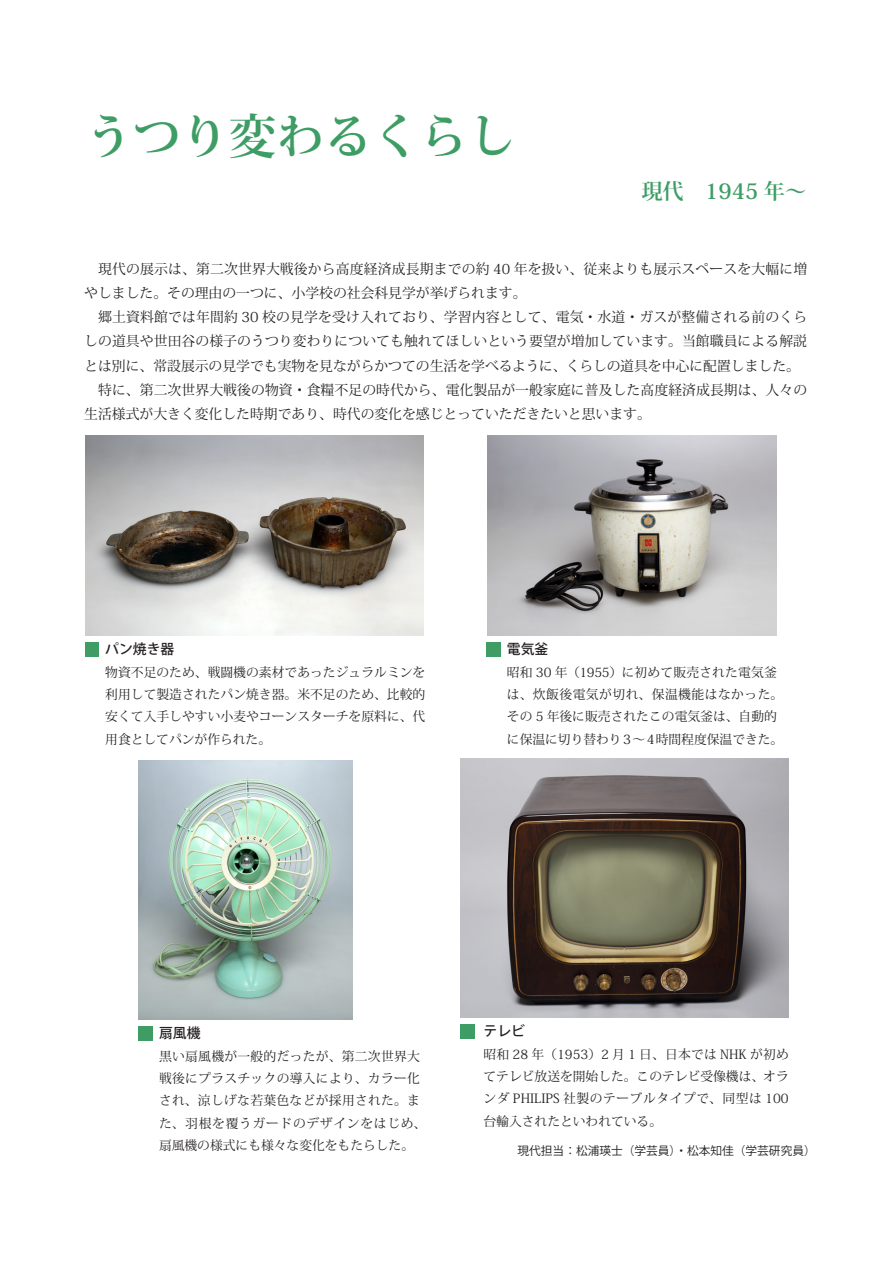
<style>
.page{position:relative;width:893px;height:1263px;background:#fff}
.page>*{position:absolute;margin:0;border:0;box-sizing:border-box;transform-origin:0 0}
.t1{font:700 47.85px "Koz Min Pr 6 N";color:#3e9d64}
.t2{font:700 21.3px "Koz Min Pr 6 N";color:#3e9d64}
.t3{font:13.8px/24.2px "Koz Min Pr 6 N";letter-spacing:.005em;color:#231f20}
.t4{font:500 13.8px "Koz Go Pr 6 N";color:#231f20}
.t5{font:12.75px/22.4px "Koz Min Pr 6 N";letter-spacing:.005em;color:#231f20;text-align:justify}
.t6{font:12.75px/22.4px "Koz Min Pr 6 N";letter-spacing:.025em;color:#231f20}
.t7{font:11.7px "Koz Go Pr 6 N";color:#231f20}
</style>
<div class="page">
<img style="left:461px;top:758px;width:328px;height:260px">
<div style="left:461px;top:1024px;width:14px;height:14px;background:#3e9d64"></div>
<img style="left:85px;top:436px;width:338px;height:200px">
<div style="left:85px;top:642px;width:14px;height:15px;background:#3e9d64"></div>
<img style="left:138px;top:760px;width:214px;height:260px">
<div style="left:138px;top:1026px;width:15px;height:14px;background:#3e9d64"></div>
<img style="left:487px;top:436px;width:290px;height:200px">
<div style="left:486px;top:642px;width:15px;height:15px;background:#3e9d64"></div>
<p class="t1" style="left:85px;top:109px;width:432px">うつり変わるくらし</p>
<p class="t2" style="left:641px;top:179px;width:166px">現代　1945 年～</p>
<p class="t3" style="left:84px;top:257px;width:724px">　現代の展示は、第二次世界大戦後から高度経済成長期までの約 40 年を扱い、従来よりも展示スペースを大幅に増やしました。その理由の一つに、小学校の社会科見学が挙げられます。</p>
<p class="t3" style="left:84px;top:305px;width:731px">　郷土資料館では年間約 30 校の見学を受け入れており、学習内容として、電気・水道・ガスが整備される前のくらしの道具や世田谷の様子のうつり変わりについても触れてほしいという要望が増加しています。当館職員による解説とは別に、常設展示の見学でも実物を見ながらかつての生活を学べるように、くらしの道具を中心に配置しました。　</p>
<p class="t3" style="left:84px;top:378px;width:724px">　特に、第二次世界大戦後の物資・食糧不足の時代から、電化製品が一般家庭に普及した高度経済成長期は、人々の生活様式が大きく変化した時期であり、時代の変化を感じとっていただきたいと思います。</p>
<p class="t4" style="left:105px;top:641px;width:71px">パン焼き器</p>
<p class="t4" style="left:507px;top:641px;width:43px">電気釜</p>
<p class="t5" style="left:105px;top:661px;width:322px">物資不足のため、戦闘機の素材であったジュラルミンを利用して製造されたパン焼き器。米不足のため、比較的安くて入手しやすい小麦やコーンスターチを原料に、代用食としてパンが作られた。</p>
<p class="t5" style="left:507px;top:661px;width:278px;text-align:left">昭和 30 年（1955）に初めて販売された電気釜は、炊飯後電気が切れ、保温機能はなかった。その 5 年後に販売されたこの電気釜は、自動的に保温に切り替わり3～4時間程度保温できた。</p>
<p class="t4" style="left:159px;top:1025px;width:43px">扇風機</p>
<p class="t4" style="left:484px;top:1023px;width:43px">テレビ</p>
<p class="t6" style="left:159px;top:1045px;width:269px">黒い扇風機が一般的だったが、第二次世界大戦後にプラスチックの導入により、カラー化され、涼しげな若葉色などが採用された。また、羽根を覆うガードのデザインをはじめ、扇風機の様式にも様々な変化をもたらした。</p>
<p class="t5" style="left:484px;top:1043px;width:307px">昭和 28 年（1953）2 月 1 日、日本では NHK が初めてテレビ放送を開始した。このテレビ受像機は、オランダ PHILIPS 社製のテーブルタイプで、同型は 100台輸入されたといわれている。</p>
<p class="t7" style="left:518px;top:1144px;width:300px">現代担当：松浦瑛士（学芸員）・松本知佳（学芸研究員）</p>
</div>
